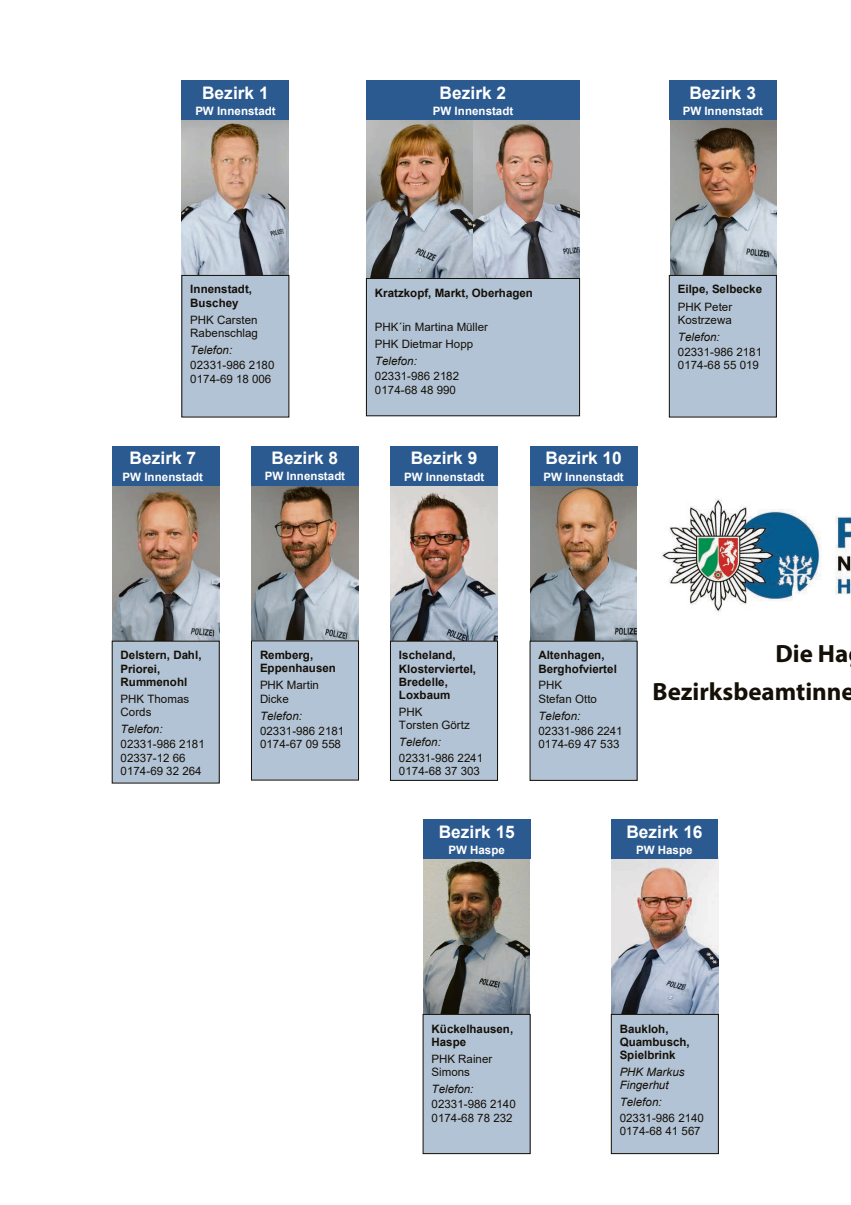
<style>
.page{position:relative;width:851px;height:1205px;background:#fff}
.page>*{position:absolute;margin:0;border:0;box-sizing:border-box;transform-origin:0 0}
.t1{font:700 42.25px/51.6px "Calibri";color:#151007;text-align:right}
.t2{font:700 25px/37.5px "Myriad Pro";color:#151007;text-align:right}
.t3{font:700 17.25px "Arial";color:#fff}
.t4{font:11.5px/13.4px "Arial";letter-spacing:.005em;color:#151007}
.t5{font:700 11.5px/13.2px "Arial";letter-spacing:.005em;color:#151007}
.t6{font:700 11.5px "Arial";letter-spacing:.005em;color:#fff}
.t7{font:italic 11.5px/13.4px "Arial";letter-spacing:.005em;color:#151007}
</style>
<div class="page">
<img style="left:182px;top:120px;width:107px;height:155px">
<img style="left:661px;top:498px;width:189px;height:114px">
<img style="left:112px;top:485px;width:107px;height:156px">
<img style="left:251px;top:485px;width:107px;height:155px">
<img style="left:530px;top:485px;width:106px;height:156px">
<img style="left:670px;top:120px;width:106px;height:155px">
<img style="left:390px;top:485px;width:107px;height:156px">
<img style="left:366px;top:120px;width:107px;height:158px">
<img style="left:423px;top:859px;width:106px;height:155px">
<img style="left:611px;top:856px;width:107px;height:158px">
<img style="left:473px;top:120px;width:106px;height:158px">
<div style="left:251px;top:641px;width:107px;height:139px;background:#b2c3d6"></div>
<div style="left:251px;top:640px;width:108px;height:140px;border:1px solid #151007"></div>
<div style="left:251px;top:446px;width:107px;height:39px;background:#2b5a90"></div>
<div style="left:182px;top:275px;width:107px;height:142px;background:#b2c3d6"></div>
<div style="left:182px;top:81px;width:107px;height:39px;background:#2b5a90"></div>
<div style="left:366px;top:278px;width:213px;height:138px;background:#b2c3d6"></div>
<div style="left:366px;top:278px;width:213px;height:138px;border:1px solid #151007"></div>
<div style="left:366px;top:81px;width:213px;height:39px;background:#2b5a90"></div>
<div style="left:669px;top:275px;width:107px;height:142px;background:#b2c3d6"></div>
<div style="left:669px;top:275px;width:107px;height:142px;border:1px solid #151007"></div>
<div style="left:669px;top:81px;width:107px;height:39px;background:#2b5a90"></div>
<div style="left:112px;top:641px;width:107px;height:142px;background:#b2c3d6"></div>
<div style="left:112px;top:446px;width:107px;height:39px;background:#2b5a90"></div>
<div style="left:390px;top:641px;width:107px;height:139px;background:#b2c3d6"></div>
<div style="left:390px;top:446px;width:107px;height:39px;background:#2b5a90"></div>
<div style="left:530px;top:641px;width:107px;height:139px;background:#b2c3d6"></div>
<div style="left:530px;top:446px;width:107px;height:39px;background:#2b5a90"></div>
<div style="left:423px;top:1014px;width:107px;height:139px;background:#b2c3d6"></div>
<div style="left:423px;top:1014px;width:107px;height:140px;border:1px solid #151007"></div>
<div style="left:423px;top:819px;width:107px;height:40px;background:#2b5a90"></div>
<div style="left:611px;top:1014px;width:107px;height:139px;background:#b2c3d6"></div>
<div style="left:611px;top:1014px;width:107px;height:140px;border:1px solid #151007"></div>
<div style="left:611px;top:819px;width:106px;height:40px;background:#2b5a90"></div>
<h3 class="t3" style="left:202px;top:80px;width:68px">Bezirk 1</h3>
<p class="t6" style="left:195px;top:103px;width:82px">PW Innenstadt</p>
<h3 class="t3" style="left:439px;top:80px;width:68px">Bezirk 2</h3>
<p class="t6" style="left:433px;top:103px;width:82px">PW Innenstadt</p>
<h3 class="t3" style="left:689px;top:80px;width:68px">Bezirk 3</h3>
<p class="t6" style="left:682px;top:103px;width:82px">PW Innenstadt</p>
<p class="t5" style="left:190px;top:283px;width:63px">Innenstadt,<br>Buschey</p>
<p class="t4" style="left:190px;top:313px;width:69px">PHK Carsten<br>Rabenschlag</p>
<p class="t7" style="left:190px;top:343px;width:43px">Telefon:</p>
<p class="t4" style="left:190px;top:358px;width:86px">02331-986 2180<br>0174-69 18 006</p>
<p class="t5" style="left:375px;top:286px;width:159px">Kratzkopf, Markt, Oberhagen</p>
<p class="t4" style="left:375px;top:318px;width:114px;line-height:17.1px">PHK´in Martina Müller<br>PHK Dietmar Hopp</p>
<p class="t7" style="left:375px;top:354px;width:43px">Telefon:</p>
<p class="t4" style="left:375px;top:369px;width:86px">02331-986 2182<br>0174-68 48 990</p>
<p class="t5" style="left:677px;top:283px;width:86px">Eilpe, Selbecke</p>
<p class="t4" style="left:677px;top:300px;width:56px">PHK Peter<br>Kostrzewa</p>
<p class="t7" style="left:677px;top:330px;width:43px">Telefon:</p>
<p class="t4" style="left:677px;top:345px;width:86px">02331-986 2181<br>0174-68 55 019</p>
<h3 class="t3" style="left:129px;top:446px;width:68px">Bezirk 7</h3>
<p class="t6" style="left:123px;top:468px;width:82px">PW Innenstadt</p>
<h3 class="t3" style="left:271px;top:446px;width:68px">Bezirk 8</h3>
<p class="t6" style="left:265px;top:468px;width:82px">PW Innenstadt</p>
<h3 class="t3" style="left:410px;top:446px;width:68px">Bezirk 9</h3>
<p class="t6" style="left:404px;top:468px;width:82px">PW Innenstadt</p>
<h3 class="t3" style="left:545px;top:446px;width:78px">Bezirk 10</h3>
<p class="t6" style="left:543px;top:468px;width:82px">PW Innenstadt</p>
<p class="t5" style="left:120px;top:648px;width:82px">Delstern, Dahl,<br>Priorei,<br>Rummenohl</p>
<p class="t4" style="left:120px;top:692px;width:70px">PHK Thomas<br>Cords</p>
<p class="t7" style="left:120px;top:722px;width:43px">Telefon:</p>
<p class="t4" style="left:120px;top:737px;width:86px">02331-986 2181<br>02337-12 66<br>0174-69 32 264</p>
<p class="t5" style="left:260px;top:648px;width:77px">Remberg,<br>Eppenhausen</p>
<p class="t4" style="left:260px;top:678px;width:61px">PHK Martin<br>Dicke</p>
<p class="t7" style="left:260px;top:709px;width:43px">Telefon:</p>
<p class="t4" style="left:260px;top:724px;width:86px">02331-986 2181<br>0174-67 09 558</p>
<p class="t5" style="left:399px;top:648px;width:79px">Ischeland,<br>Klosterviertel,<br>Bredelle,<br>Loxbaum</p>
<p class="t4" style="left:399px;top:705px;width:72px">PHK<br>Torsten Görtz</p>
<p class="t7" style="left:399px;top:736px;width:43px">Telefon:</p>
<p class="t4" style="left:399px;top:751px;width:86px">02331-986 2241<br>0174-68 37 303</p>
<h3 class="t3" style="left:438px;top:819px;width:78px">Bezirk 15</h3>
<p class="t6" style="left:448px;top:842px;width:58px">PW Haspe</p>
<p class="t5" style="left:538px;top:648px;width:80px">Altenhagen,<br>Berghofviertel</p>
<p class="t4" style="left:538px;top:678px;width:60px">PHK<br>Stefan Otto</p>
<p class="t7" style="left:538px;top:709px;width:43px">Telefon:</p>
<p class="t4" style="left:538px;top:724px;width:86px">02331-986 2241<br>0174-69 47 533</p>
<h1 class="t1" style="left:701px;top:631px;width:150px">Die Ha<br>Bezirksb</h1>
<h2 class="t2" style="left:652px;top:634px;width:204px">Die Ha<br>Bezirksbeamtinne</h2>
<h3 class="t3" style="left:626px;top:819px;width:78px">Bezirk 16</h3>
<p class="t6" style="left:636px;top:842px;width:58px">PW Haspe</p>
<p class="t5" style="left:431px;top:1022px;width:83px">Kückelhausen,<br>Haspe</p>
<p class="t4" style="left:431px;top:1052px;width:62px">PHK Rainer<br>Simons</p>
<p class="t7" style="left:431px;top:1082px;width:43px">Telefon:</p>
<p class="t4" style="left:431px;top:1097px;width:86px">02331-986 2140<br>0174-68 78 232</p>
<p class="t5" style="left:619px;top:1022px;width:72px">Baukloh,<br>Quambusch,<br>Spielbrink</p>
<p class="t7" style="left:619px;top:1065px;width:66px">PHK Markus<br>Fingerhut</p>
<p class="t7" style="left:619px;top:1096px;width:43px">Telefon:</p>
<p class="t4" style="left:619px;top:1111px;width:86px">02331-986 2140<br>0174-68 41 567</p>
</div>
